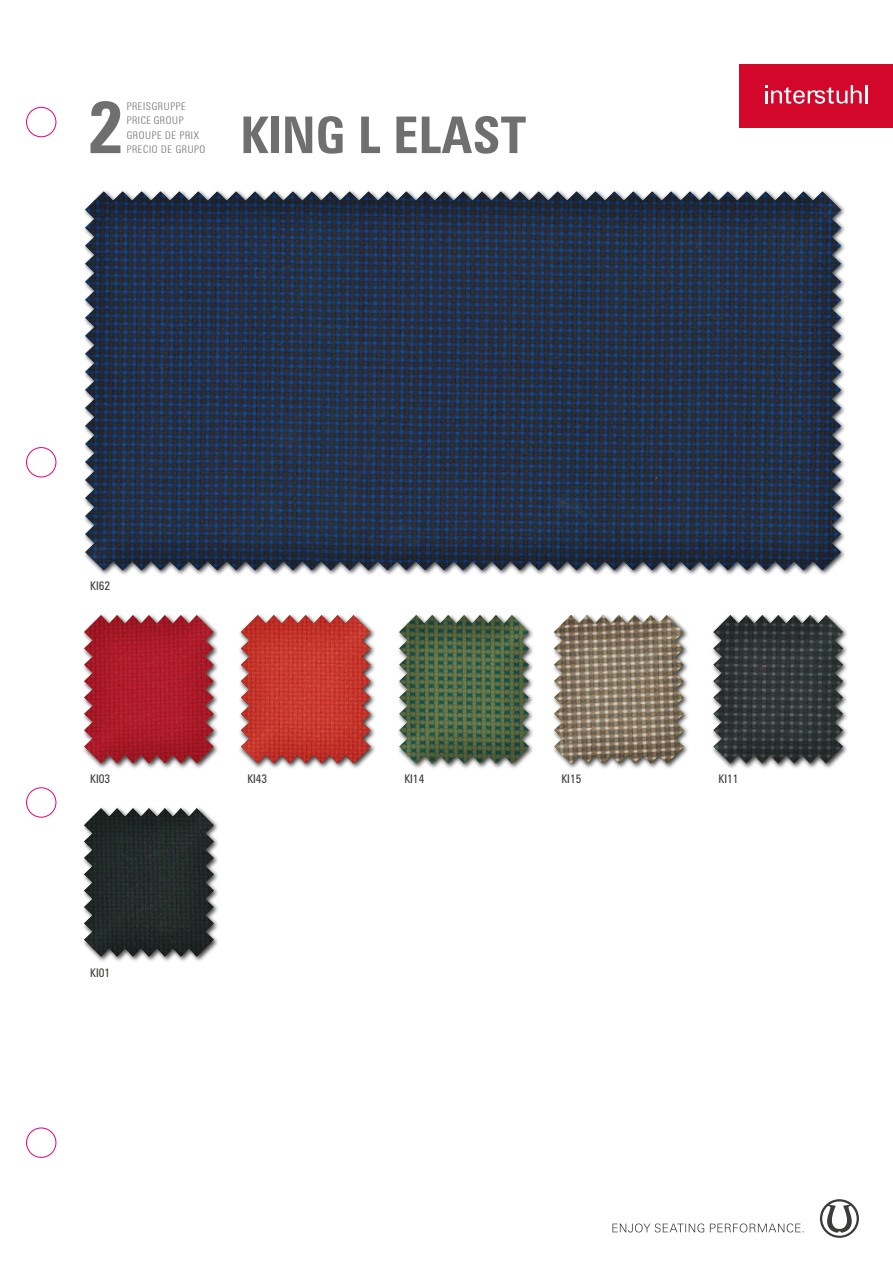
<style>
.page{position:relative;width:893px;height:1263px;background:#fff}
.page>*{position:absolute;margin:0;border:0;box-sizing:border-box;transform-origin:0 0}
.t1{font:73.5px "Zurich BT Bold Condensed Head";color:#706f6f}
.t2{font:50.7px "Zurich BT Bold Condensed Head";color:#706f6f}
.t3{font:condensed 12px "Zurich BT";color:#3c3c3b}
.t4{font:10.5px/14.4px "Zurich BT Light Condensed Head";letter-spacing:.06em;color:#706f6f}
</style>
<div class="page">
<svg style="left:612px;top:1223px;width:192px;height:9px"></svg>
<svg style="left:820px;top:1199px;width:39px;height:39px"></svg>
<div style="left:740px;top:64px;width:153px;height:64px;background:#d3072a"></div>
<svg style="left:765px;top:85px;width:102px;height:19px"></svg>
<div style="left:82px;top:191px;width:759px;height:382px;background:#000;opacity:.5"></div>
<div style="left:551px;top:612px;width:138px;height:157px;background:#000;opacity:.75"></div>
<div style="left:551px;top:615px;width:134px;height:151px;background:#000;opacity:.5"></div>
<div style="left:81px;top:612px;width:139px;height:157px;background:#000;opacity:.75"></div>
<div style="left:83px;top:613px;width:134px;height:151px;background:#000;opacity:.5"></div>
<div style="left:396px;top:612px;width:139px;height:157px;background:#000;opacity:.75"></div>
<div style="left:396px;top:615px;width:134px;height:151px;background:#000;opacity:.5"></div>
<div style="left:711px;top:612px;width:138px;height:157px;background:#000;opacity:.75"></div>
<div style="left:712px;top:613px;width:134px;height:151px;background:#000;opacity:.5"></div>
<div style="left:238px;top:612px;width:138px;height:157px;background:#000;opacity:.75"></div>
<div style="left:240px;top:613px;width:133px;height:151px;background:#000;opacity:.5"></div>
<div style="left:81px;top:805px;width:139px;height:157px;background:#000;opacity:.75"></div>
<div style="left:83px;top:806px;width:134px;height:151px;background:#000;opacity:.5"></div>
<div style="left:26px;top:107px;width:30px;height:30px;border:1px solid #e6007e;border-radius:50%"></div>
<div style="left:26px;top:447px;width:30px;height:30px;border:1px solid #e6007e;border-radius:50%"></div>
<div style="left:26px;top:787px;width:30px;height:30px;border:1px solid #e6007e;border-radius:50%"></div>
<div style="left:26px;top:1128px;width:30px;height:29px;border:1px solid #e6007e;border-radius:50%"></div>
<h1 class="t1" style="left:87px;top:82px;width:38px">2</h1>
<p class="t4" style="left:127px;top:99px;width:74px">PREISGRUPPE<br>PRICE GROUP<br>GROUPE DE PRIX</p>
<p class="t4" style="left:127px;top:142px;width:80px">PRECIO DE GRUPO</p>
<h2 class="t2" style="left:240px;top:104px;width:287px">KING L ELAST</h2>
<p class="t3" style="left:90px;top:579px;width:22px">KI62</p>
<p class="t3" style="left:90px;top:772px;width:22px">KI03</p>
<p class="t3" style="left:247px;top:772px;width:22px">KI43</p>
<p class="t3" style="left:404px;top:772px;width:22px">KI14</p>
<p class="t3" style="left:561px;top:772px;width:22px">KI15</p>
<p class="t3" style="left:718px;top:772px;width:22px">KI11</p>
<p class="t3" style="left:90px;top:965px;width:22px">KI01</p>
</div>
